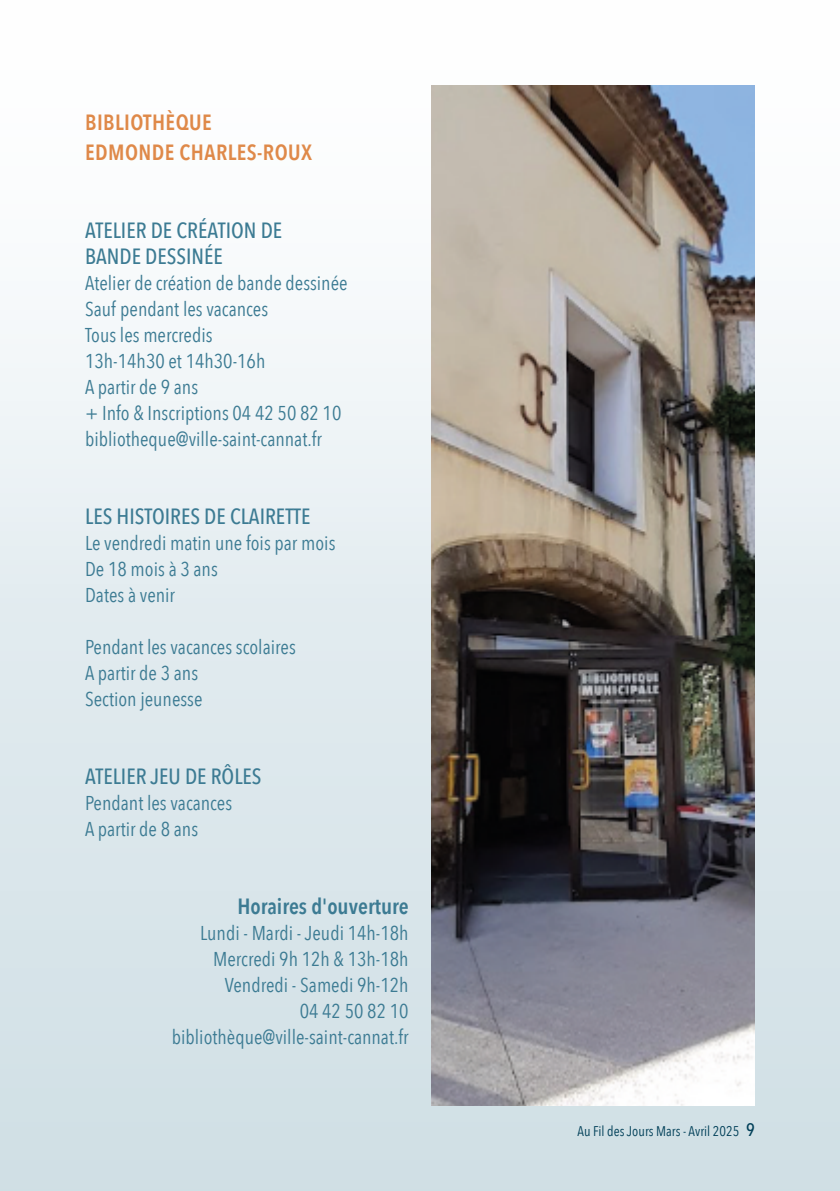
<style>
.page{position:relative;width:840px;height:1191px;background:#fff}
.page>*{position:absolute;margin:0;border:0;box-sizing:border-box;transform-origin:0 0}
.t1{font:500 22px/26px "Avenir Next Condensed";color:#3c7b93}
.t2{font:600 22px/30px "Avenir Next Condensed";letter-spacing:.02em;color:#df8949}
.t3{font:600 22px "Avenir Next Condensed";color:#3c7b93}
.t4{font:20px/26px "Avenir Next Condensed";color:#3c7b93}
.t5{font:14px "Avenir Next Condensed";color:#003f58}
.s1{font-weight:500;font-size:18px}
</style>
<div class="page">
<div style="left:0;top:0;width:839px;height:1191px;background:linear-gradient(to bottom,#fff,#ccdce3)"></div>
<img style="left:432px;top:85px;width:322px;height:1021px">
<p class="t2" style="left:85px;top:108px;width:228px">BIBLIOTHÈQUE<br>EDMONDE CHARLES-ROUX</p>
<p class="t1" style="left:85px;top:218px;width:198px">ATELIER DE CRÉATION DE<br>BANDE DESSINÉE</p>
<p class="t4" style="left:85px;top:270px;width:264px">Atelier de création de bande dessinée<br>Sauf pendant les vacances<br>Tous les mercredis<br>13h-14h30 et 14h30-16h<br>A partir de 9 ans<br>+ Info &amp; Inscriptions 04 42 50 82 10 bibliotheque@ville-saint-cannat.fr</p>
<p class="t1" style="left:85px;top:504px;width:227px">LES HISTOIRES DE CLAIRETTE</p>
<p class="t4" style="left:85px;top:530px;width:252px">Le vendredi matin une fois par mois<br>De 18 mois à 3 ans<br>Dates à venir</p>
<p class="t4" style="left:85px;top:634px;width:212px">Pendant les vacances scolaires<br>A partir de 3 ans<br>Section jeunesse</p>
<p class="t1" style="left:85px;top:764px;width:178px">ATELIER JEU DE RÔLES</p>
<p class="t4" style="left:85px;top:790px;width:148px">Pendant les vacances<br>A partir de 8 ans</p>
<p class="t3" style="left:237px;top:892px;width:173px">Horaires d'ouverture</p>
<p class="t4" style="left:172px;top:920px;width:238px;text-align:right">Lundi - Mardi - Jeudi 14h-18h<br>Mercredi 9h 12h &amp; 13h-18h<br>Vendredi - Samedi 9h-12h<br>04 42 50 82 10 bibliothèque@ville-saint-cannat.fr</p>
<p class="t5" style="left:577px;top:1122px;width:179px">Au Fil des Jours Mars - Avril 2025 <span class="s1">9</span></p>
</div>
